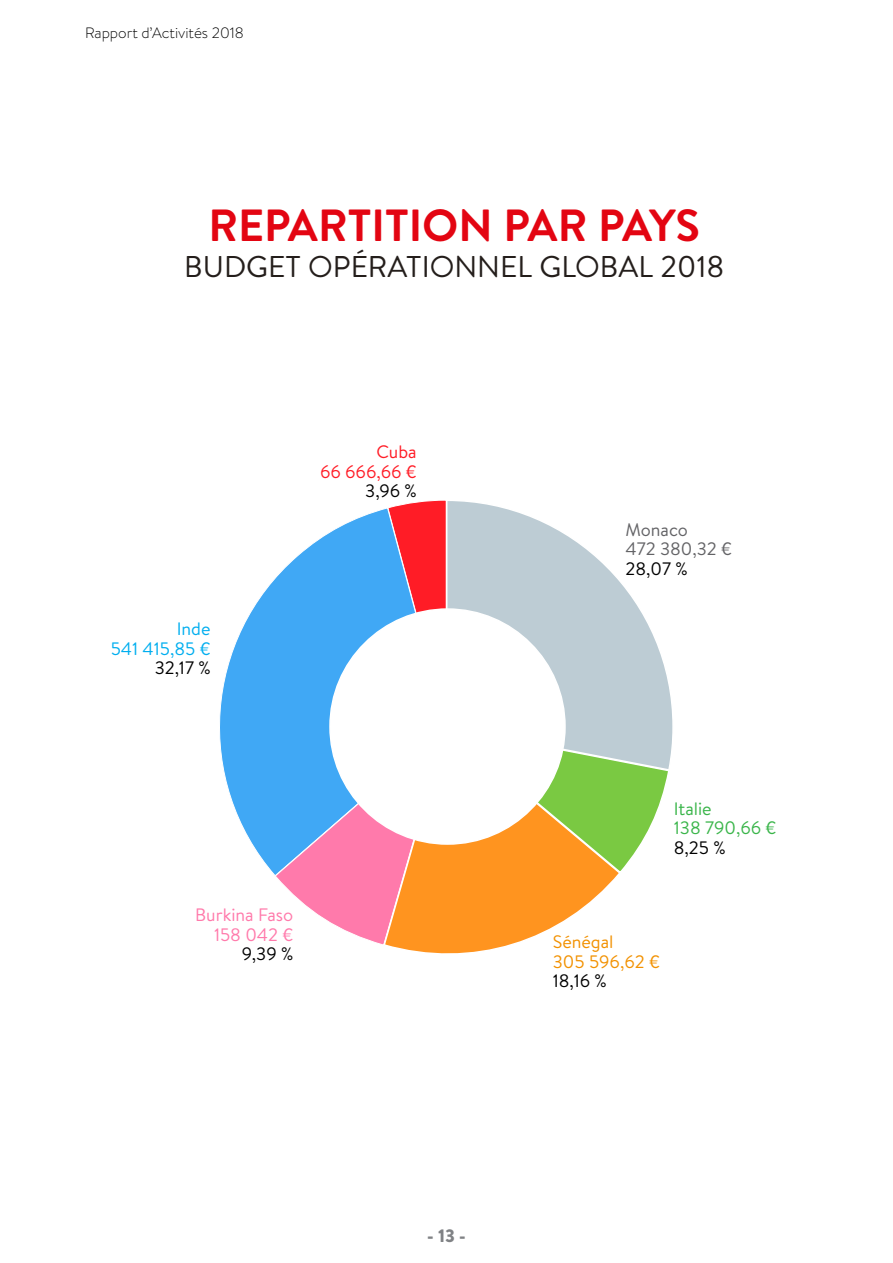
<style>
.page{position:relative;width:893px;height:1263px;background:#fff}
.page>*{position:absolute;margin:0;border:0;box-sizing:border-box;transform-origin:0 0}
.t1{font:700 45px "Brandon Text";color:#e30512}
.t2{font:30px "Brandon Text";color:#241e1b}
.t3{font:18px "Brandon Text";color:#000}
.t4{font:18px "Brandon Text";color:#ff7aab}
.t5{font:18px "Brandon Text";color:#f29100}
.t6{font:18px "Brandon Text";color:#3ab54a}
.t7{font:18px "Brandon Text";color:#636366}
.t8{font:18px "Brandon Text";color:#00aeef}
.t9{font:18px "Brandon Text";color:#ff1c26}
.t10{font:900 18px "Brandon Text";color:#808285}
.t11{font:300 15px "Brandon Text";color:#000}
</style>
<div class="page">
<svg style="left:219px;top:580px;width:55px;height:294px"></svg>
<svg style="left:391px;top:946px;width:113px;height:8px"></svg>
<svg style="left:274px;top:500px;width:394px;height:446px"></svg>
<svg style="left:445px;top:500px;width:228px;height:272px"></svg>
<div style="left:330px;top:609px;width:235px;height:235px;background:#fff;border-radius:50%"></div>
<p class="t11" style="left:85px;top:23px;width:160px">Rapport d’Activités 2018</p>
<p class="t1" style="left:208px;top:194px;width:493px">REPARTITION PAR PAYS</p>
<p class="t2" style="left:184px;top:246px;width:542px">BUDGET OPÉRATIONNEL GLOBAL 2018</p>
<p class="t8" style="left:177px;top:617px;width:35px">Inde</p>
<p class="t8" style="left:111px;top:636px;width:101px">541 415,85 €</p>
<p class="t3" style="left:155px;top:656px;width:57px">32,17 %</p>
<p class="t9" style="left:376px;top:439px;width:42px">Cuba</p>
<p class="t9" style="left:320px;top:459px;width:98px">66 666,66 €</p>
<p class="t3" style="left:365px;top:478px;width:53px">3,96 %</p>
<p class="t4" style="left:195px;top:903px;width:100px">Burkina Faso</p>
<p class="t4" style="left:214px;top:922px;width:81px">158 042 €</p>
<p class="t3" style="left:242px;top:942px;width:53px">9,39 %</p>
<p class="t7" style="left:625px;top:517px;width:64px">Monaco</p>
<p class="t7" style="left:625px;top:537px;width:108px">472 380,32 €</p>
<p class="t3" style="left:625px;top:556px;width:64px">28,07 %</p>
<p class="t6" style="left:674px;top:796px;width:39px">Italie</p>
<p class="t6" style="left:674px;top:816px;width:104px">138 790,66 €</p>
<p class="t3" style="left:674px;top:835px;width:53px">8,25 %</p>
<p class="t5" style="left:553px;top:930px;width:62px">Sénégal</p>
<p class="t5" style="left:553px;top:949px;width:109px">305 596,62 €</p>
<p class="t3" style="left:553px;top:969px;width:55px">18,16 %</p>
<p class="t10" style="left:427px;top:1223px;width:40px">- 13 -</p>
</div>
